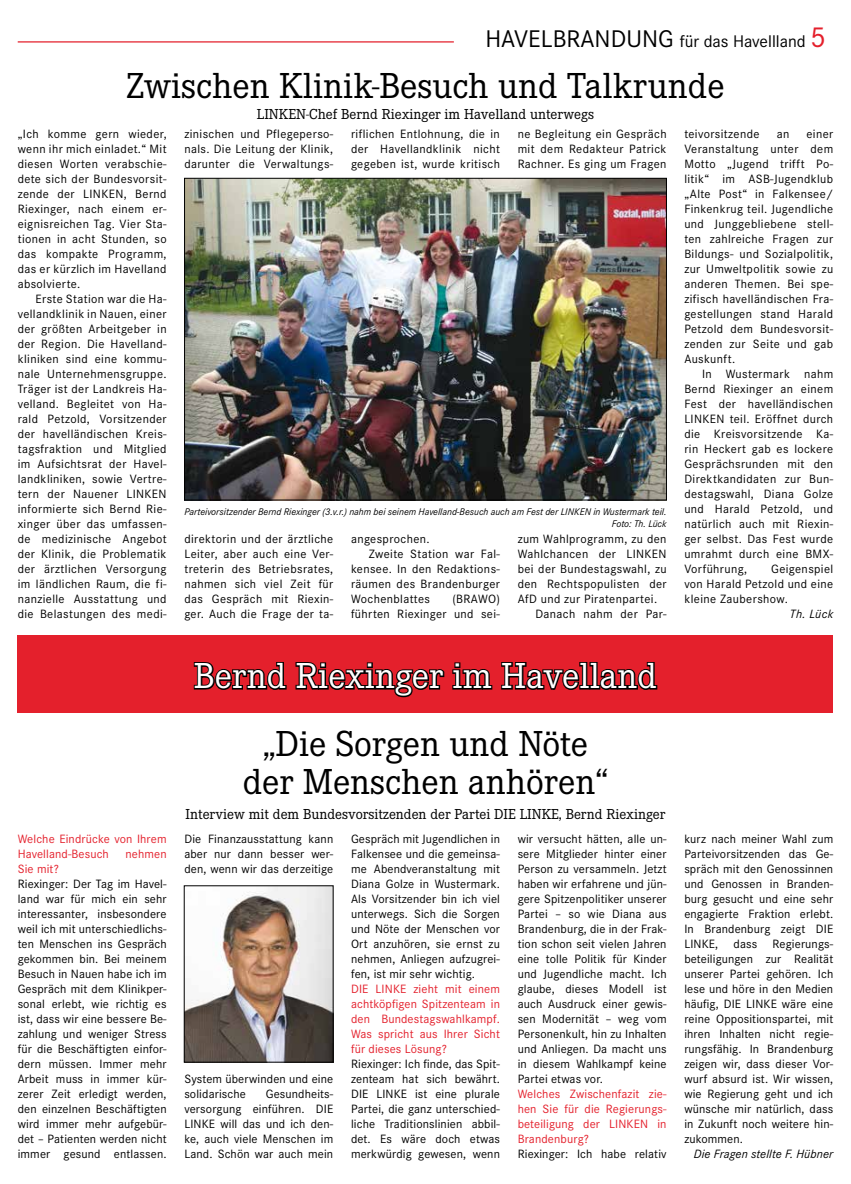
<style>
.page{position:relative;width:851px;height:1184px;background:#fff}
.page>*{position:absolute;margin:0;border:0;box-sizing:border-box;transform-origin:0 0}
.t1{font:37.5px/37.5px "Corporate E";color:#000;text-align:center}
.t2{font:37.5px "Corporate E";color:#fff}
.t3{font:17.5px "Corporate S";color:#000}
.t4{font:15px "Corporate E";color:#000}
.t5{font:12.5px/15px "Corporate S";letter-spacing:.03em;color:#000;text-align:justify}
.t6{font:12.5px/15px "Corporate S";letter-spacing:.01em;color:#e4202c;text-align:justify}
.t7{font:12.5px/15px "Corporate S";letter-spacing:.01em;color:#000}
.t8{font:italic 12.5px "Corporate S";letter-spacing:.01em;color:#000}
.t9{font:italic 10px/12px "Corporate S";color:#000;text-align:right}
.s1{font-size:25px}
.s2{font-size:30px;color:#e4202c}
</style>
<div class="page">
<hr style="left:18px;top:41px;width:436px;height:2px;background:#e4202c">
<img style="left:186px;top:180px;width:478px;height:318px">
<div style="left:184px;top:178px;width:482px;height:322px;border:1px solid #000"></div>
<img style="left:186px;top:887px;width:145px;height:173px">
<div style="left:184px;top:885px;width:149px;height:177px;border:1px solid #000"></div>
<div style="left:18px;top:635px;width:815px;height:78px;background:#e4202c"></div>
<svg style="left:193px;top:662px;width:94px;height:28px"></svg>
<svg style="left:295px;top:662px;width:150px;height:36px"></svg>
<svg style="left:452px;top:662px;width:41px;height:28px"></svg>
<svg style="left:501px;top:662px;width:157px;height:28px"></svg>
<h2 class="t3" style="left:485px;top:31px;width:342px"><span class="s1">HAVELBRANDUNG</span> für das Havellland <span class="s2">5</span></h2>
<h1 class="t1" style="left:126px;top:67px;width:599px">Zwischen Klinik-Besuch und Talkrunde</h1>
<p class="t4" style="left:257px;top:106px;width:339px">LINKEN-Chef Bernd Riexinger im Havelland unterwegs</p>
<p class="t5" style="left:18px;top:126px;width:150px">„Ich komme gern wieder, wenn ihr mich einladet.“ Mit diesen Worten verabschie&shy;dete sich der Bundesvorsit&shy;zende der LINKEN, Bernd Riexinger, nach einem er&shy;eignisreichen Tag. Vier Sta&shy;tionen in acht Stunden, so das kompakte Programm, das er kürzlich im Havelland absolvierte.</p>
<p class="t5" style="left:18px;top:291px;width:150px;text-indent:18px">Erste Station war die Ha&shy;vellandklinik in Nauen, einer der größten Arbeitgeber in der Region. Die Havelland&shy;kliniken sind eine kommu&shy;nale Unternehmensgruppe.<br>Träger ist der Landkreis Ha&shy;velland. Begleitet von Ha&shy;rald Petzold, Vorsitzender der havelländischen Kreis&shy;tagsfraktion und Mitglied im Aufsichtsrat der Havel&shy;landkliniken, sowie Vertre&shy;tern der Nauener LINKEN informierte sich Bernd Rie&shy;xinger über das umfassen&shy;de medizinische Angebot der Klinik, die Problematik der ärztlichen Versorgung im ländlichen Raum, die fi&shy;nanzielle Ausstattung und die Belastungen des medi-</p>
<p class="t6" style="left:18px;top:831px;width:150px">Welche Eindrücke von Ihrem<br>Havelland-Besuch</p>
<p class="t6" style="left:125px;top:846px;width:43px">nehmen</p>
<p class="t6" style="left:18px;top:861px;width:43px">Sie mit?</p>
<p class="t5" style="left:18px;top:876px;width:150px">Riexinger: Der Tag im Havel&shy;land war für mich ein sehr interessanter, insbesondere weil ich mit unterschiedlichs&shy;ten Menschen ins Gespräch gekommen bin. Bei meinem Besuch in Nauen habe ich im Gespräch mit dem Klinikper&shy;sonal erlebt, wie richtig es ist, dass wir eine bessere Be&shy;zahlung und weniger Stress für die Beschäftigten einfor&shy;dern müssen. Immer mehr Arbeit muss in immer kür&shy;zerer Zeit erledigt werden, den einzelnen Beschäftigten wird immer mehr aufgebür&shy;det – Patienten werden nicht immer gesund entlassen.</p>
<p class="t5" style="left:184px;top:126px;width:150px">zinischen und Pflegeperso&shy;nals. Die Leitung der Klinik, darunter die Verwaltungs-</p>
<p class="t5" style="left:351px;top:126px;width:150px">riflichen Entlohnung, die in der Havellandklinik nicht gegeben ist, wurde kritisch</p>
<p class="t5" style="left:517px;top:126px;width:150px">ne Begleitung ein Gespräch mit dem Redakteur Patrick Rachner. Es ging um Fragen</p>
<p class="t9" style="left:184px;top:505px;width:483px">Parteivorsitzender Bernd Riexinger (3.v.r.) nahm bei seinem Havelland-Besuch auch am Fest der LINKEN in Wustermark teil.<br>Foto: Th. Lück</p>
<p class="t5" style="left:184px;top:531px;width:150px">direktorin und der ärztliche Leiter, aber auch eine Ver&shy;treterin des Betriebsrates, nahmen sich viel Zeit für das Gespräch mit Riexin&shy;ger. Auch die Frage der ta-</p>
<p class="t5" style="left:351px;top:531px;width:80px">angesprochen.</p>
<p class="t5" style="left:369px;top:546px;width:133px">Zweite Station war Fal-</p>
<p class="t5" style="left:351px;top:561px;width:150px">kensee. In den Redaktions-</p>
<p class="t5" style="left:351px;top:576px;width:150px">räumen des Brandenburger</p>
<p class="t5" style="left:351px;top:591px;width:80px">Wochenblattes</p>
<p class="t5" style="left:351px;top:591px;width:150px;text-align:right">(BRAWO)<br>führten Riexinger und sei-</p>
<p class="t5" style="left:517px;top:531px;width:150px">zum Wahlprogramm, zu den</p>
<p class="t5" style="left:517px;top:546px;width:150px">Wahlchancen der LINKEN</p>
<p class="t5" style="left:517px;top:561px;width:150px">bei der Bundestagswahl, zu</p>
<p class="t5" style="left:517px;top:576px;width:150px">den Rechtspopulisten der</p>
<p class="t5" style="left:517px;top:591px;width:141px">AfD und zur Piratenpartei.</p>
<p class="t5" style="left:535px;top:606px;width:133px">Danach nahm der Par-</p>
<h1 class="t2" style="left:194px;top:655px;width:464px">Bernd Riexinger im Havelland</h1>
<h1 class="t1" style="left:243px;top:726px;width:367px">„Die Sorgen und Nöte der Menschen anhören“</h1>
<p class="t4" style="left:186px;top:806px;width:481px">Interview mit dem Bundesvorsitzenden der Partei DIE LINKE, Bernd Riexinger</p>
<p class="t5" style="left:184px;top:831px;width:150px">Die Finanzausstattung kann aber nur dann besser wer&shy;den, wenn wir das derzeitige</p>
<p class="t7" style="left:184px;top:1071px;width:150px">System überwinden und eine solidarische</p>
<p class="t5" style="left:184px;top:1086px;width:150px;text-indent:81px">Gesundheits&shy;versorgung einführen. DIE LINKE will das und ich den&shy;ke, auch viele Menschen im Land. Schön war auch mein</p>
<p class="t5" style="left:351px;top:831px;width:150px">Gespräch mit Jugendlichen in Falkensee und die gemeinsa&shy;me Abendveranstaltung mit Diana Golze in Wustermark.<br>Als Vorsitzender bin ich viel unterwegs. Sich die Sorgen und Nöte der Menschen vor Ort anzuhören, sie ernst zu nehmen, Anliegen aufzugrei&shy;fen, ist mir sehr wichtig.</p>
<p class="t6" style="left:351px;top:981px;width:150px">DIE LINKE zieht mit einem achtköpfigen Spitzenteam in den Bundestagswahlkampf.<br>Was spricht aus Ihrer Sicht für dieses Lösung?</p>
<p class="t5" style="left:351px;top:1056px;width:150px">Riexinger: Ich finde, das Spit&shy;zenteam hat sich bewährt.<br>DIE LINKE ist eine plurale Partei, die ganz unterschied&shy;liche Traditionslinien abbil&shy;det. Es wäre doch etwas merkwürdig gewesen, wenn</p>
<p class="t5" style="left:517px;top:831px;width:150px">wir versucht hätten, alle un&shy;sere Mitglieder hinter einer Person zu versammeln. Jetzt haben wir erfahrene und jün&shy;gere Spitzenpolitiker unserer Partei – so wie Diana aus Brandenburg, die in der Frak&shy;tion schon seit vielen Jahren eine tolle Politik für Kinder und Jugendliche macht. Ich glaube, dieses Modell ist auch Ausdruck einer gewis&shy;sen Modernität – weg vom Personenkult, hin zu Inhalten und Anliegen. Da macht uns in diesem Wahlkampf keine Partei etwas vor.</p>
<p class="t6" style="left:517px;top:1086px;width:150px">Welches Zwischenfazit zie&shy;hen Sie für die Regierungs&shy;beteiligung der LINKEN in Brandenburg?</p>
<p class="t7" style="left:517px;top:1146px;width:150px">Riexinger: Ich habe relativ</p>
<p class="t5" style="left:684px;top:126px;width:150px;text-indent:122px">einer Veranstaltung unter dem Motto „Jugend trifft Po&shy;litik“ im ASB-Jugendklub „Alte Post“ in Falkensee/ Finkenkrug teil. Jugendliche und Junggebliebene stell&shy;ten zahlreiche Fragen zur Bildungs- und Sozialpolitik, zur Umweltpolitik sowie zu anderen Themen. Bei spe&shy;zifisch havelländischen Fra&shy;gestellungen stand Harald Petzold dem Bundesvorsit&shy;zenden zur Seite und gab Auskunft.</p>
<p class="t5" style="left:684px;top:366px;width:150px;text-indent:18px">In Wustermark nahm Bernd Riexinger an einem Fest der havelländischen LINKEN teil. Eröffnet durch die Kreisvorsitzende Ka&shy;rin Heckert gab es lockere Gesprächsrunden mit den Direktkandidaten zur Bun&shy;destagswahl, Diana Golze und Harald Petzold, und natürlich auch mit Riexin&shy;ger selbst. Das Fest wurde umrahmt durch eine BMX-Vorführung,</p>
<p class="t5" style="left:684px;top:126px;width:77px">teivorsitzende</p>
<p class="t5" style="left:776px;top:126px;width:14px">an</p>
<p class="t5" style="left:684px;top:561px;width:150px;text-indent:87px">Geigenspiel von Harald Petzold und eine kleine Zaubershow.</p>
<p class="t8" style="left:789px;top:607px;width:45px">Th. Lück</p>
<p class="t5" style="left:684px;top:831px;width:150px">kurz nach meiner Wahl zum Parteivorsitzenden das Ge&shy;spräch mit den Genossinnen und Genossen in Branden&shy;burg gesucht und eine sehr engagierte Fraktion erlebt.<br>In Brandenburg zeigt DIE LINKE, dass Regierungs&shy;beteiligungen zur Realität unserer Partei gehören. Ich lese und höre in den Medien häufig, DIE LINKE wäre eine reine Oppositionspartei, mit ihren Inhalten nicht regie&shy;rungsfähig. In Brandenburg zeigen wir, dass dieser Vor&shy;wurf absurd ist. Wir wissen, wie Regierung geht und ich wünsche mir natürlich, dass in Zukunft noch weitere hin&shy;zukommen.</p>
<p class="t8" style="left:693px;top:1147px;width:141px">Die Fragen stellte F. Hübner</p>
</div>
